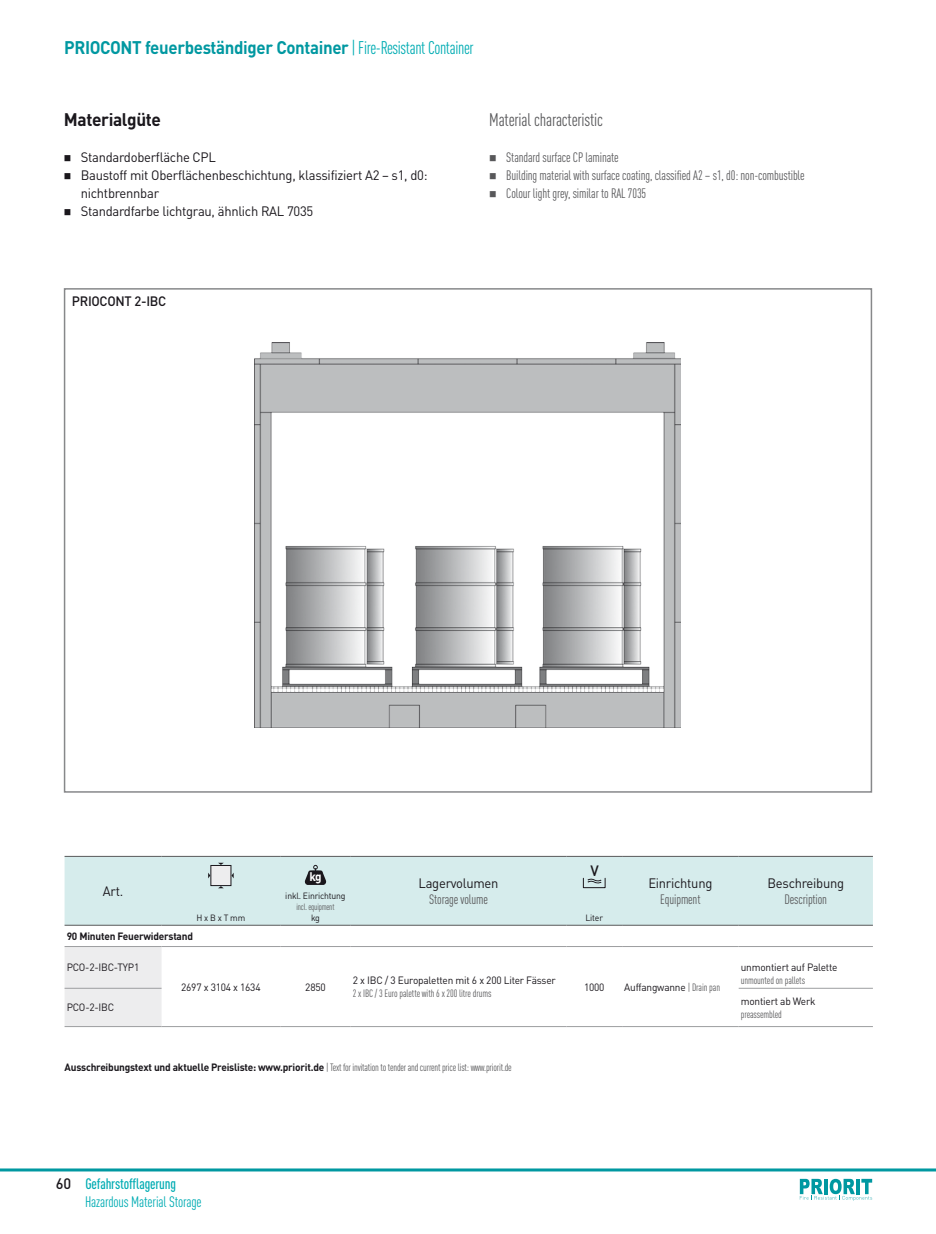
<style>
.page{position:relative;width:936px;height:1234px;background:#fff}
.page>*{position:absolute;margin:0;border:0;box-sizing:border-box;transform-origin:0 0}
.t1{font:700 18.15px "DINOT";letter-spacing:-.02em;color:#0098a1;scale:.93 1}
.t2{font:condensed 18px "DINOT";letter-spacing:-.01em;color:#58585a;scale:.96 1}
.t3{font:700 18px "DINOT";letter-spacing:-.02em;color:#1a171c;scale:.96 1}
.t4{font:condensed 15px "DINOT";letter-spacing:-.01em;color:#00acb3}
.t5{font:500 condensed 15px "DINOT";letter-spacing:-.01em;color:#00acb3}
.t6{font:500 15px "DINOT";color:#1a171c}
.t7{font:500 14.85px "DINOT";color:#1a171c}
.t8{font:13.5px/18px "DINOT";letter-spacing:-.02em;color:#1a171c;scale:.96 1}
.t9{font:condensed 13.5px/18px "DINOT";letter-spacing:-.01em;color:#58585a;scale:.96 1}
.t10{font:500 13.5px "DINOT";letter-spacing:-.02em;color:#1a171c;scale:.96 1}
.t11{font:700 12.3px "DINOT";color:#fff;scale:.95 1}
.t12{font:condensed 10.5px "DINOT";letter-spacing:-.015em;color:#58585a;scale:.96 1}
.t13{font:10.5px "DINOT";letter-spacing:-.02em;color:#1a171c;scale:.96 1}
.t14{font:700 10.5px "DINOT";letter-spacing:-.02em;color:#1a171c;scale:.96 1}
.t15{font:9px "DINOT";letter-spacing:-.02em;color:#1a171c;scale:.96 1}
.t16{font:condensed 9px "DINOT";letter-spacing:-.02em;color:#58585a;scale:.96 1}
.s1{font-weight:400;font-stretch:condensed;color:#00acb3}
.s2{font-weight:700;font-stretch:normal;color:#1a171c}
.s3{font-stretch:condensed;color:#58585a}
</style>
<div class="page">
<div style="left:65px;top:856px;width:807px;height:68px;background:#d6ecec"></div>
<svg style="left:65px;top:925px;width:807px;height:101px"></svg>
<div style="left:65px;top:947px;width:96px;height:79px;background:#ededee"></div>
<hr style="left:65px;top:924px;width:96px;height:1px;background:#58585a">
<hr style="left:351px;top:924px;width:215px;height:1px;background:#58585a">
<hr style="left:622px;top:924px;width:116px;height:1px;background:#58585a">
<hr style="left:738px;top:924px;width:134px;height:1px;background:#58585a">
<hr style="left:161px;top:924px;width:119px;height:1px;background:#58585a">
<hr style="left:280px;top:924px;width:71px;height:1px;background:#58585a">
<hr style="left:566px;top:924px;width:56px;height:1px;background:#58585a">
<hr style="left:65px;top:946px;width:96px;height:1px;background:#9d9ea0">
<hr style="left:738px;top:946px;width:134px;height:1px;background:#9d9ea0">
<hr style="left:65px;top:987px;width:96px;height:1px;background:#9d9ea0">
<hr style="left:738px;top:987px;width:134px;height:1px;background:#9d9ea0">
<hr style="left:65px;top:1026px;width:96px;height:1px;background:#9d9ea0">
<hr style="left:738px;top:1026px;width:134px;height:1px;background:#9d9ea0">
<hr style="left:161px;top:855px;width:119px;height:1px;background:#58585a">
<hr style="left:280px;top:855px;width:71px;height:1px;background:#58585a">
<hr style="left:566px;top:855px;width:56px;height:1px;background:#58585a">
<hr style="left:622px;top:855px;width:116px;height:1px;background:#58585a">
<hr style="left:738px;top:855px;width:134px;height:1px;background:#58585a">
<hr style="left:161px;top:946px;width:119px;height:1px;background:#9d9ea0">
<hr style="left:161px;top:1026px;width:119px;height:1px;background:#9d9ea0">
<hr style="left:280px;top:946px;width:71px;height:1px;background:#9d9ea0">
<hr style="left:280px;top:1026px;width:71px;height:1px;background:#9d9ea0">
<hr style="left:351px;top:946px;width:215px;height:1px;background:#9d9ea0">
<hr style="left:351px;top:1026px;width:215px;height:1px;background:#9d9ea0">
<hr style="left:566px;top:946px;width:56px;height:1px;background:#9d9ea0">
<hr style="left:566px;top:1026px;width:56px;height:1px;background:#9d9ea0">
<hr style="left:622px;top:946px;width:116px;height:1px;background:#9d9ea0">
<hr style="left:622px;top:1026px;width:116px;height:1px;background:#9d9ea0">
<hr style="left:351px;top:855px;width:215px;height:1px;background:#58585a">
<hr style="left:65px;top:855px;width:96px;height:1px;background:#58585a">
<div style="left:211px;top:865px;width:20px;height:20px;background:#ededee"></div>
<svg style="left:208px;top:872px;width:2px;height:6px"></svg>
<svg style="left:231px;top:872px;width:3px;height:6px"></svg>
<svg style="left:218px;top:862px;width:6px;height:2px"></svg>
<svg style="left:218px;top:885px;width:6px;height:3px"></svg>
<svg style="left:305px;top:864px;width:21px;height:20px"></svg>
<svg style="left:587px;top:877px;width:14px;height:6px"></svg>
<img style="left:255px;top:342px;width:425px;height:385px">
<svg style="left:799px;top:1178px;width:73px;height:22px"></svg>
<hr style="left:0;top:1168px;width:935px;height:3px;background:#0098a1">
<h1 class="t1" style="left:64px;top:36px;width:442px">PRIOCONT feuerbeständiger Container <span class="s1">| Fire-Resistant Container</span></h1>
<h2 class="t3" style="left:64px;top:108px;width:103px">Materialgüte</h2>
<h2 class="t2" style="left:489px;top:109px;width:120px">Material characteristic</h2>
<p class="t8" style="left:81px;top:148px;width:363px">Standardoberfläche CPL<br>Baustoff mit Oberflächenbeschichtung, klassifiziert A2 – s1, d0: nichtbrennbar<br>Standardfarbe lichtgrau, ähnlich RAL 7035</p>
<p class="t9" style="left:506px;top:148px;width:312px">Standard surface CP laminate<br>Building material with surface coating, classified A2 – s1, d0: non-combustible<br>Colour light grey, similar to RAL 7035</p>
<p class="t10" style="left:72px;top:292px;width:100px">PRIOCONT 2-IBC</p>
<p class="t8" style="left:103px;top:881px;width:23px">Art.</p>
<p class="t15" style="left:196px;top:911px;width:52px">H x B x T mm</p>
<h3 class="t7" style="left:590px;top:861px;width:10px">V</h3>
<p class="t11" style="left:309px;top:868px;width:15px">kg</p>
<p class="t8" style="left:418px;top:873px;width:85px">Lagervolumen</p>
<p class="t9" style="left:429px;top:890px;width:63px">Storage volume</p>
<p class="t15" style="left:285px;top:890px;width:64px">inkl. Einrichtung</p>
<p class="t16" style="left:296px;top:901px;width:41px">incl. equipment</p>
<p class="t15" style="left:311px;top:911px;width:11px">kg</p>
<p class="t15" style="left:585px;top:911px;width:20px">Liter</p>
<p class="t8" style="left:648px;top:873px;width:68px">Einrichtung</p>
<p class="t9" style="left:660px;top:890px;width:43px">Equipment</p>
<p class="t14" style="left:67px;top:929px;width:133px">90 Minuten Feuerwiderstand</p>
<p class="t13" style="left:67px;top:960px;width:77px">PCO-2-IBC-TYP1</p>
<p class="t13" style="left:181px;top:979px;width:84px">2697 x 3104 x 1634</p>
<p class="t13" style="left:305px;top:979px;width:23px">2850</p>
<p class="t13" style="left:67px;top:1000px;width:51px">PCO-2-IBC</p>
<p class="t13" style="left:353px;top:973px;width:213px">2 x IBC / 3 Europaletten mit 6 x 200 Liter Fässer</p>
<p class="t12" style="left:353px;top:986px;width:146px">2 x IBC / 3 Euro palette with 6 x 200 litre drums</p>
<p class="t12" style="left:65px;top:1060px;width:467px"><span class="s2">Ausschreibungstext und aktuelle Preisliste: www.priorit.de</span> | Text for invitation to tender and current price list: www.priorit.de</p>
<p class="t13" style="left:584px;top:979px;width:23px">1000</p>
<p class="t13" style="left:624px;top:979px;width:101px">Auffangwanne <span class="s3">| Drain pan</span></p>
<p class="t8" style="left:767px;top:873px;width:81px">Beschreibung</p>
<p class="t9" style="left:784px;top:890px;width:46px">Description</p>
<p class="t13" style="left:740px;top:960px;width:102px">unmontiert auf Palette</p>
<p class="t12" style="left:740px;top:973px;width:68px">unmounted on pallets</p>
<p class="t13" style="left:740px;top:994px;width:79px">montiert ab Werk</p>
<p class="t12" style="left:740px;top:1007px;width:44px">preassembled</p>
<h3 class="t6" style="left:56px;top:1173px;width:17px">60</h3>
<h3 class="t5" style="left:85px;top:1174px;width:92px">Gefahrstofflagerung</h3>
<h3 class="t4" style="left:85px;top:1192px;width:118px">Hazardous Material Storage</h3>
</div>
